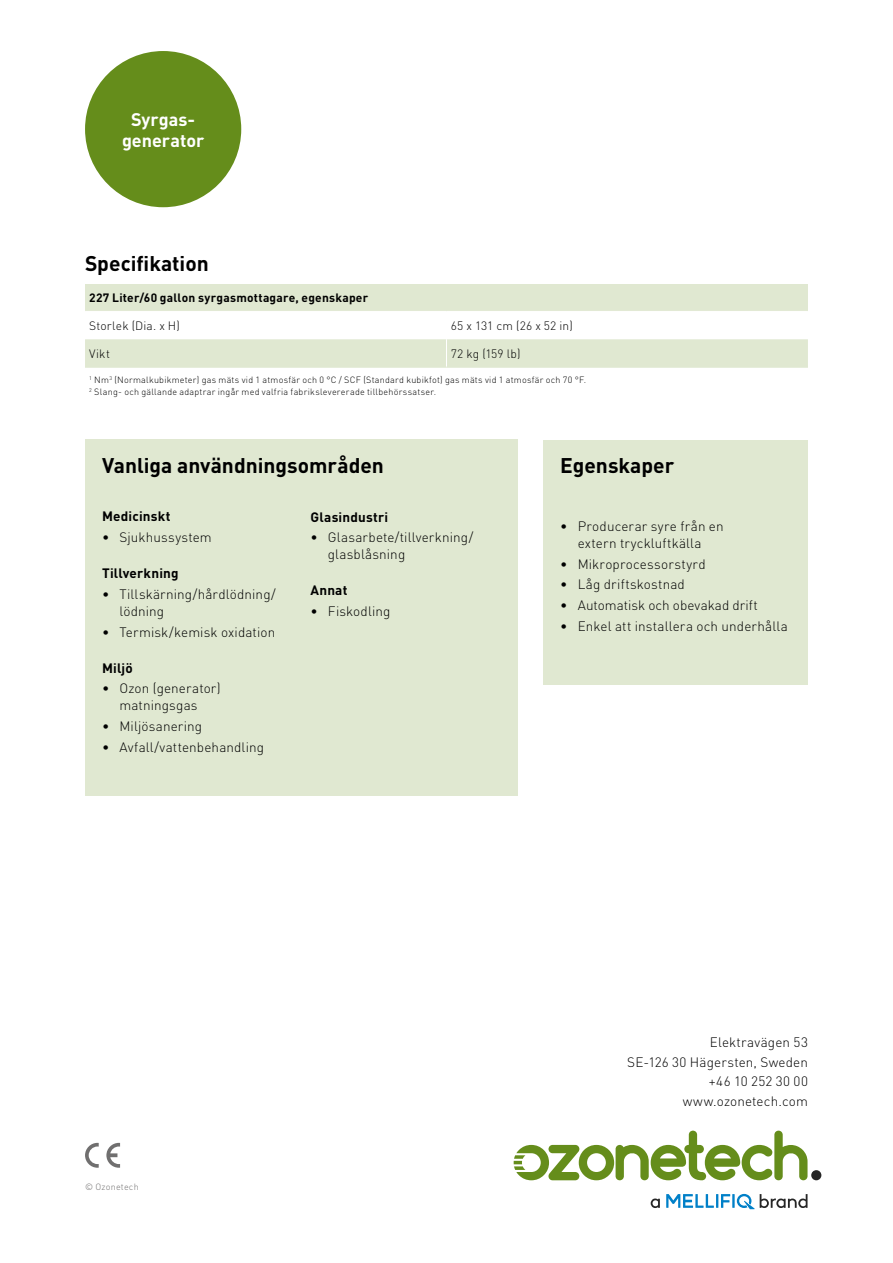
<style>
.page{position:relative;width:893px;height:1263px;background:#fff}
.page>*{position:absolute;margin:0;border:0;box-sizing:border-box;transform-origin:0 0}
.t1{font:700 21px "DINOT";color:#000}
.t2{font:700 18px/21px "DINOT";color:#fff;text-align:center}
.t3{font:300 13.5px/16.5px "DINOT";letter-spacing:.01em;color:#000;text-align:center}
.t4{font:700 13.5px "DINOT";letter-spacing:.015em;color:#000}
.t5{font:300 12px "DINOT";letter-spacing:.015em;color:#000}
.t6{font:700 12px "DINOT";letter-spacing:.02em;color:#000}
.t7{font:300 9px/12px "DINOT";letter-spacing:.03em;color:#000}
.t8{font:300 9px "DINOT";letter-spacing:.025em;color:#706f6f}
</style>
<div class="page">
<div style="left:85px;top:51px;width:156px;height:156px;background:#658d1b;border-radius:50%"></div>
<div style="left:811px;top:1170px;width:10px;height:10px;background:#262626;border-radius:50%"></div>
<svg style="left:514px;top:1130px;width:293px;height:50px"></svg>
<svg style="left:651px;top:1198px;width:9px;height:10px"></svg>
<svg style="left:666px;top:1194px;width:141px;height:15px"></svg>
<svg style="left:85px;top:1143px;width:14px;height:25px"></svg>
<svg style="left:106px;top:1143px;width:14px;height:25px"></svg>
<div style="left:85px;top:284px;width:723px;height:27px;background:#e0e8d1"></div>
<div style="left:85px;top:339px;width:723px;height:28px;background:#e0e8d1"></div>
<hr style="left:85px;top:367px;width:361px;height:1px;background:#e0e8d1">
<hr style="left:446px;top:367px;width:362px;height:1px;background:#e0e8d1">
<div style="left:543px;top:440px;width:265px;height:245px;background:#e0e8d1"></div>
<div style="left:85px;top:440px;width:432px;height:356px;background:#e0e8d1"></div>
<h2 class="t2" style="left:122px;top:108px;width:84px">Syrgas&shy;generator</h2>
<h1 class="t1" style="left:85px;top:250px;width:125px">Specifikation</h1>
<p class="t6" style="left:89px;top:290px;width:280px">227 Liter/60 gallon syrgasmottagare, egenskaper</p>
<p class="t5" style="left:89px;top:318px;width:92px">Storlek (Dia. x H)</p>
<p class="t5" style="left:451px;top:318px;width:124px">65 x 131 cm (26 x 52 in)</p>
<p class="t5" style="left:89px;top:346px;width:22px">Vikt</p>
<p class="t5" style="left:451px;top:346px;width:71px">72 kg (159 lb)</p>
<p class="t7" style="left:89px;top:374px;width:498px"><sup>1</sup> Nm<sup>3</sup> (Normalkubikmeter) gas mäts vid 1 atmosfär och 0 °C / SCF (Standard kubikfot) gas mäts vid 1 atmosfär och 70 °F.<br><sup>2</sup> Slang- och gällande adaptrar ingår med valfria fabrikslevererade tillbehörssatser.</p>
<h1 class="t1" style="left:102px;top:451px;width:283px">Vanliga användningsområden</h1>
<p class="t4" style="left:102px;top:508px;width:70px">Medicinskt</p>
<p class="t3" style="left:102px;top:529px;width:111px">• Sjukhussystem</p>
<p class="t4" style="left:102px;top:565px;width:78px">Tillverkning</p>
<p class="t3" style="left:119px;top:586px;width:158px;text-align:left;text-indent:-17px">• Tillskärning/hårdlödning/ lödning</p>
<p class="t3" style="left:102px;top:623px;width:175px">• Termisk/kemisk oxidation</p>
<p class="t4" style="left:102px;top:659px;width:32px">Miljö</p>
<p class="t3" style="left:102px;top:680px;width:120px">• Ozon (generator) matningsgas</p>
<p class="t3" style="left:102px;top:717px;width:102px">• Miljösanering</p>
<p class="t3" style="left:102px;top:738px;width:164px">• Avfall/vattenbehandling</p>
<p class="t4" style="left:310px;top:508px;width:79px">Glasindustri</p>
<p class="t3" style="left:328px;top:529px;width:147px;text-align:left;text-indent:-17px">• Glasarbete/tillverkning/ glasblåsning</p>
<p class="t4" style="left:310px;top:581px;width:38px">Annat</p>
<p class="t3" style="left:310px;top:602px;width:82px">• Fiskodling</p>
<h1 class="t1" style="left:560px;top:451px;width:116px">Egenskaper</h1>
<p class="t3" style="left:560px;top:518px;width:165px">• Producerar syre från en extern tryckluftkälla</p>
<p class="t3" style="left:560px;top:555px;width:147px">• Mikroprocessorstyrd</p>
<p class="t3" style="left:560px;top:576px;width:126px">• Låg driftskostnad</p>
<p class="t3" style="left:560px;top:597px;width:199px">• Automatisk och obevakad drift</p>
<p class="t3" style="left:560px;top:618px;width:229px">• Enkel att installera och underhålla</p>
<p class="t8" style="left:85px;top:1181px;width:55px">© Ozonetech</p>
<p class="t3" style="left:627px;top:1033px;width:182px;line-height:19.5px;text-align:right">Elektravägen 53<br>SE-126 30 Hägersten, Sweden +46 10 252 30 00 www.ozonetech.com</p>
</div>
